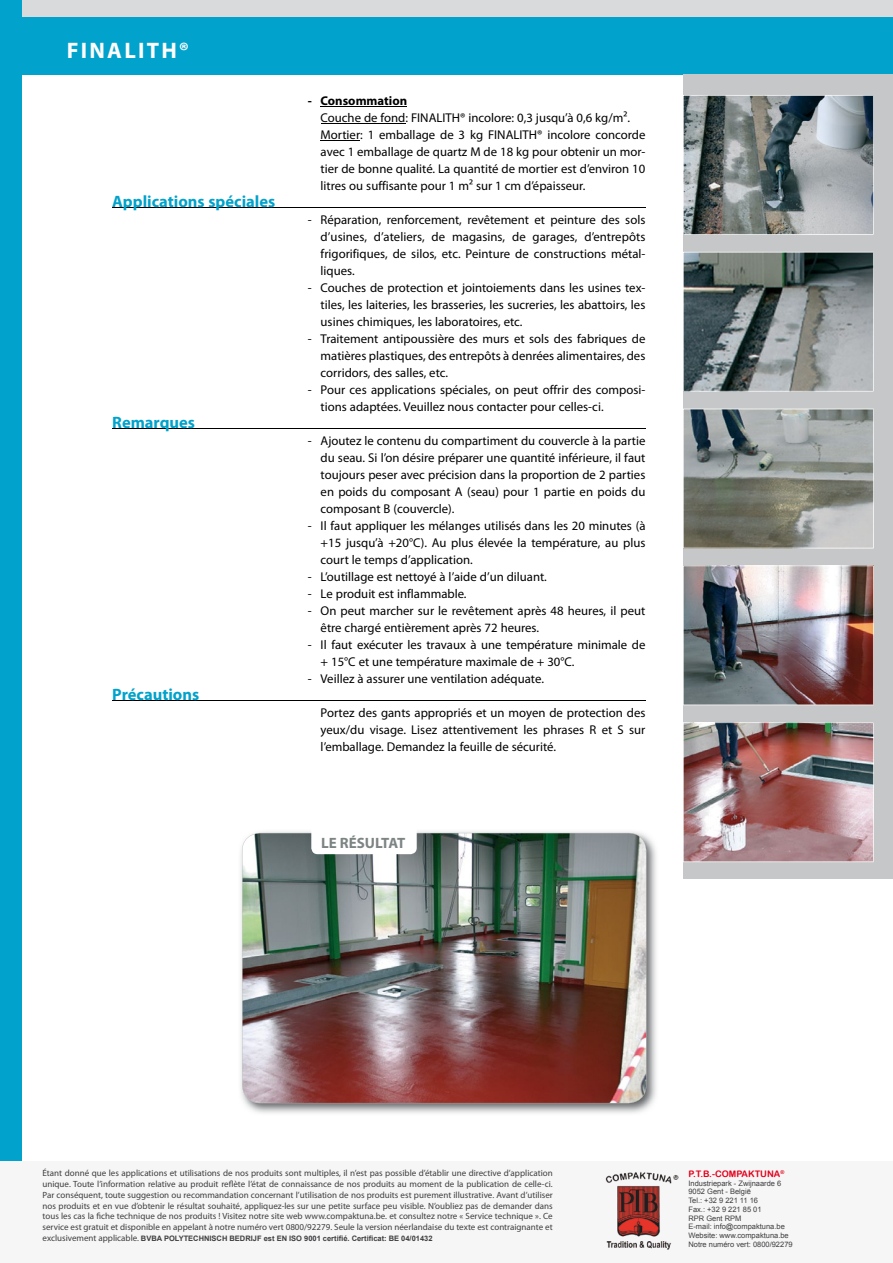
<style>
.page{position:relative;width:893px;height:1263px;background:#fff}
.page>*{position:absolute;margin:0;border:0;box-sizing:border-box;transform-origin:0 0}
.t1{font:700 22.5px "Myriad Pro";letter-spacing:.1em;color:#fff}
.t2{font:700 16.5px "Myriad Pro";color:#01a2cb}
.t3{font:700 15px "Myriad Pro";color:#7d8584}
.t4{font:12.75px/17px "Myriad Pro";color:#000;text-align:justify}
.t5{font:700 12.75px "Myriad Pro";color:#000}
.t6{font:9px/10.8px "Myriad Pro";color:#3e3d40;text-align:justify}
.t7{font:9px "Arial Rounded MT Bold";color:#e2001a}
.t8{font:7.5px/8.7px "Arial";color:#3e3d40}
.t9{font:700 7.5px "Arial";color:#3e3d40}
.s1{font-family:"Myriad Pro";font-weight:400;font-size:9px}
</style>
<div class="page">
<div style="left:0;top:0;width:893px;height:75px;background:#d9dadb"></div>
<div style="left:20px;top:17px;width:873px;height:58px;background:#01a2cb"></div>
<hr style="left:321px;top:106px;width:86px;height:1px;background:#000">
<hr style="left:321px;top:123px;width:84px;height:1px;background:#000">
<hr style="left:321px;top:140px;width:39px;height:1px;background:#000">
<hr style="left:112px;top:207px;width:533px;height:1px;background:#000">
<hr style="left:112px;top:428px;width:533px;height:1px;background:#000">
<hr style="left:112px;top:700px;width:533px;height:1px;background:#000">
<div style="left:0;top:0;width:21px;height:1263px;background:#01a2cb"></div>
<div style="left:684px;top:75px;width:209px;height:804px;background:#c6c7c8"></div>
<svg style="left:683px;top:95px;width:191px;height:140px"></svg>
<svg style="left:683px;top:252px;width:191px;height:140px"></svg>
<svg style="left:683px;top:409px;width:191px;height:139px"></svg>
<img style="left:683px;top:565px;width:191px;height:140px">
<img style="left:683px;top:722px;width:191px;height:140px">
<img style="left:240px;top:831px;width:416px;height:282px">
<img style="left:242px;top:833px;width:404px;height:270px">
<div style="left:311px;top:819px;width:106px;height:35px;background:#fff;border-radius:6px"></div>
<div style="left:0;top:858px;width:22px;height:405px;background:#01a2cb"></div>
<div style="left:0;top:1161px;width:893px;height:102px;background:#f6f6f6"></div>
<img style="left:605px;top:1172px;width:74px;height:78px">
<h1 class="t1" style="left:67px;top:35px;width:124px">finalith®</h1>
<p class="t2" style="left:112px;top:191px;width:165px">applications spéciales</p>
<p class="t2" style="left:112px;top:412px;width:84px">Remarques</p>
<p class="t2" style="left:112px;top:684px;width:89px">Précautions</p>
<p class="t5" style="left:308px;top:92px;width:101px">- Consommation</p>
<p class="t4" style="left:321px;top:109px;width:326px;text-align:left">Couche de fond: FINALITH® incolore: 0,3 jusqu’à 0,6 kg/m².<br>Mortier: 1 emballage de 3 kg FINALITH® incolore concorde avec 1 emballage de quartz M de 18 kg pour obtenir un mor&shy;tier de bonne qualité. La quantité de mortier est d’environ 10 litres ou suffisante pour 1 m² sur 1 cm d’épaisseur.</p>
<p class="t4" style="left:321px;top:211px;width:326px;text-indent:-13px">- Réparation, renforcement, revêtement et peinture des sols d’usines, d’ateliers, de magasins, de garages, d’entrepôts frigorifiques, de silos, etc. Peinture de constructions métal&shy;liques.</p>
<p class="t4" style="left:321px;top:279px;width:326px;text-indent:-13px">- Couches de protection et jointoiements dans les usines tex&shy;tiles, les laiteries, les brasseries, les sucreries, les abattoirs, les usines chimiques, les laboratoires, etc.</p>
<p class="t4" style="left:321px;top:330px;width:326px;text-indent:-13px">- Traitement antipoussière des murs et sols des fabriques de matières plastiques, des entrepôts à denrées alimentaires, des corridors, des salles, etc.</p>
<p class="t4" style="left:321px;top:381px;width:326px;text-indent:-13px">- Pour ces applications spéciales, on peut offrir des composi&shy;tions adaptées. Veuillez nous contacter pour celles-ci.</p>
<p class="t4" style="left:321px;top:432px;width:326px;text-indent:-13px">- Ajoutez le contenu du compartiment du couvercle à la partie du seau. Si l’on désire préparer une quantité inférieure, il faut toujours peser avec précision dans la proportion de 2 parties en poids du composant A (seau) pour 1 partie en poids du composant B (couvercle).</p>
<p class="t4" style="left:321px;top:517px;width:326px;text-indent:-13px">- Il faut appliquer les mélanges utilisés dans les 20 minutes (à +15 jusqu’à +20°C). Au plus élevée la température, au plus court le temps d’application.</p>
<p class="t4" style="left:308px;top:568px;width:241px">- L’outillage est nettoyé à l’aide d’un diluant.</p>
<p class="t4" style="left:308px;top:585px;width:160px">- Le produit est inflammable.</p>
<p class="t4" style="left:321px;top:602px;width:326px;text-indent:-13px">- On peut marcher sur le revêtement après 48 heures, il peut être chargé entièrement après 72 heures.</p>
<p class="t4" style="left:321px;top:636px;width:326px;text-indent:-13px">- Il faut exécuter les travaux à une température minimale de + 15°C et une température maximale de + 30°C.</p>
<p class="t4" style="left:308px;top:670px;width:238px">- Veillez à assurer une ventilation adéquate.</p>
<p class="t4" style="left:321px;top:704px;width:326px">Portez des gants appropriés et un moyen de protection des yeux/du visage. Lisez attentivement les phrases R et S sur l’emballage. Demandez la feuille de sécurité.</p>
<p class="t3" style="left:321px;top:834px;width:85px">lE RÉSUltat</p>
<p class="t6" style="left:43px;top:1167px;width:512px">Étant donné que les applications et utilisations de nos produits sont multiples, il n’est pas possible d’établir une directive d’application unique. Toute l’information relative au produit reflète l’état de connaissance de nos produits au moment de la publication de celle-ci.<br>Par conséquent, toute suggestion ou recommandation concernant l’utilisation de nos produits est purement illustrative. Avant d’utiliser nos produits et en vue d’obtenir le résultat souhaité, appliquez-les sur une petite surface peu visible. N’oubliez pas de demander dans tous les cas la fiche technique de nos produits ! Visitez notre site web www.compaktuna.be. et consultez notre « Service technique ». Ce service est gratuit et disponible en appelant à notre numéro vert 0800/92279. Seule la version néerlandaise du texte est contraignante et</p>
<p class="t9" style="left:43px;top:1233px;width:392px"><span class="s1">exclusivement applicable.</span> BVBA POLYTECHNISCH BEDRIJF est EN ISO 9001 certifié. Certificat: BE 04/01432</p>
<p class="t7" style="left:688px;top:1168px;width:97px">P.T.B.-COMPAKTUNA<sup>®</sup></p>
<p class="t8" style="left:688px;top:1179px;width:106px">Industriepark - Zwijnaarde 6<br>9052 Gent - België<br>Tel.: +32 9 221 11 16<br>Fax.: +32 9 221 85 01<br>RPR Gent RPM<br>E-mail: info@compaktuna.be<br>Website: www.compaktuna.be<br>Notre numéro vert: 0800/92279</p>
</div>
